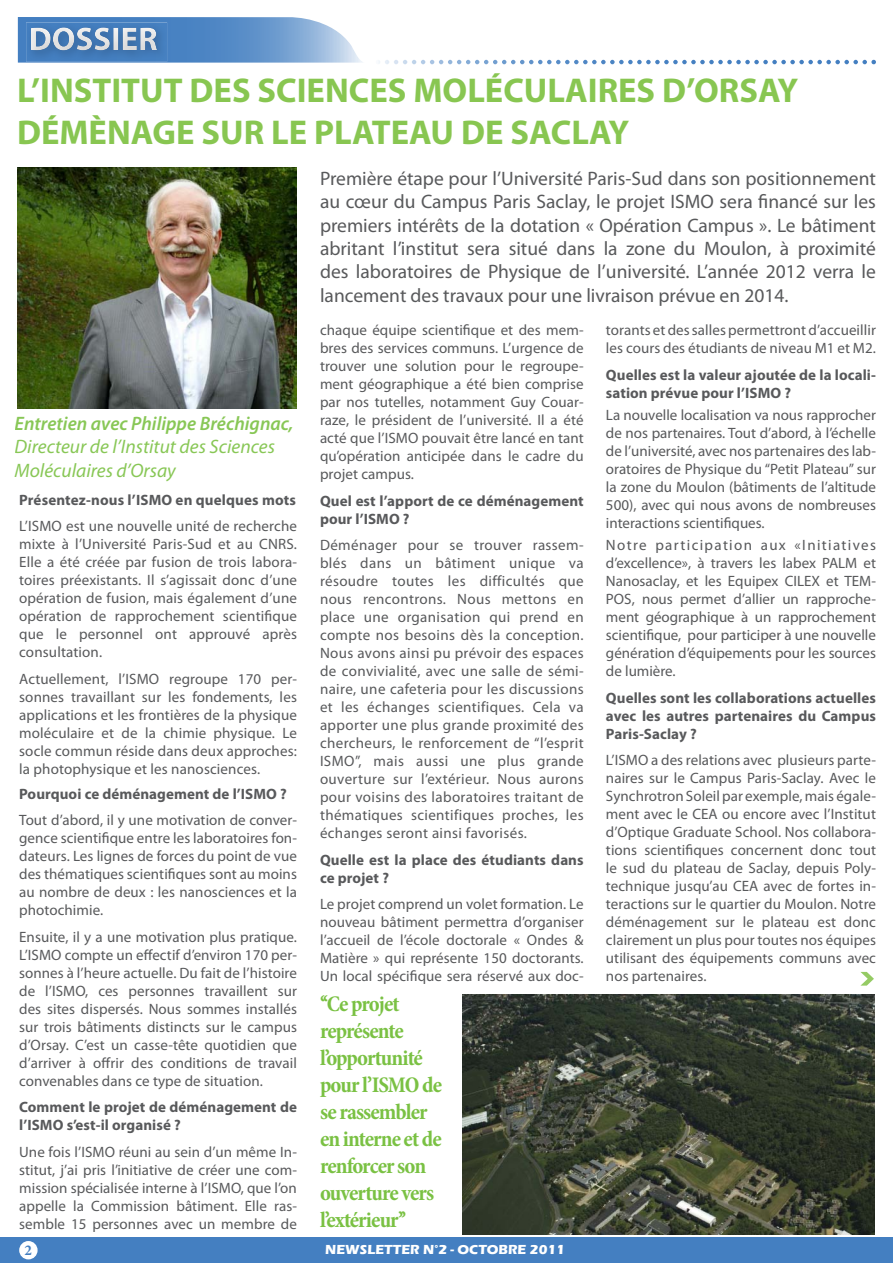
<style>
.page{position:relative;width:893px;height:1263px;background:#fff}
.page>*{position:absolute;margin:0;border:0;box-sizing:border-box;transform-origin:0 0}
.t1{font:700 36px "Myriad Pro";color:#95cb64;scale:1.7 1}
.t2{font:700 34.5px/41.4px "Myriad Pro";color:#88c651}
.t3{font:700 condensed 22.5px/27px "Minion Pro";letter-spacing:-.045em;color:#7ac143}
.t4{font:19.5px/23.4px "Myriad Pro";color:#58595b;text-align:justify}
.t5{font:italic 19.5px/23.4px "Myriad Pro";color:#88c756}
.t6{font:italic 600 19.5px "Myriad Pro";color:#88c756}
.t7{font:15px/18px "Myriad Pro";letter-spacing:.005em;color:#58595b;text-align:justify}
.t8{font:700 15px/18px "Myriad Pro";letter-spacing:.005em;color:#58595b}
.t9{font:700 15px "Minion Pro";color:#447fc1}
.t10{font:700 13.5px "Eras ITC";color:#fff}
</style>
<div class="page">
<div style="left:0;top:1237px;width:893px;height:26px;background:#447fc1"></div>
<svg style="left:18px;top:17px;width:344px;height:46px;background:#77a2d2"></svg>
<svg style="left:378px;top:60px;width:498px;height:4px"></svg>
<img style="left:26px;top:22px;width:141px;height:40px">
<img style="left:31px;top:27px;width:126px;height:23px">
<div style="left:20px;top:1242px;width:17px;height:17px;background:#fff;border-radius:50%"></div>
<div style="left:19px;top:1241px;width:19px;height:18px;border:2px solid #fff;border-radius:50%"></div>
<img style="left:17px;top:168px;width:280px;height:240px">
<img style="left:462px;top:995px;width:413px;height:239px">
<h2 class="t2" style="left:17px;top:69px;width:783px">L’INSTITUT DES SCIENCES MOLÉCULAIRES D’ORSAY<br>DÉMÈNAGE SUR LE PLATEAU DE SACLAY</h2>
<p class="t4" style="left:320px;top:166px;width:557px">Première étape pour l’Université Paris-Sud dans son positionnement au cœur du Campus Paris Saclay, le projet ISMO sera financé sur les premiers intérêts de la dotation « Opération Campus ». Le bâtiment abritant l’institut sera situé dans la zone du Moulon, à proximité des laboratoires de Physique de l’université. L’année 2012 verra le lancement des travaux pour une livraison prévue en 2014.</p>
<h3 class="t6" style="left:15px;top:411px;width:280px">Entretien avec Philippe Bréchignac,</h3>
<h3 class="t5" style="left:15px;top:435px;width:262px">Directeur de l’Institut des Sciences<br>Moléculaires d’Orsay</h3>
<p class="t8" style="left:19px;top:490px;width:278px">Présentez-nous l’ISMO en quelques mots</p>
<p class="t7" style="left:19px;top:517px;width:279px">L’ISMO est une nouvelle unité de recherche mixte à l’Université Paris-Sud et au CNRS.<br>Elle a été créée par fusion de trois labora&shy;toires préexistants. Il s’agissait donc d’une opération de fusion, mais également d’une opération de rapprochement scientifique que le personnel ont approuvé après consultation.</p>
<p class="t7" style="left:19px;top:669px;width:279px">Actuellement, l’ISMO regroupe 170 per&shy;sonnes travaillant sur les fondements, les applications et les frontières de la physique moléculaire et de la chimie physique. Le socle commun réside dans deux approches: la photophysique et les nanosciences.</p>
<p class="t8" style="left:19px;top:784px;width:269px">Pourquoi ce déménagement de l’ISMO ?</p>
<p class="t7" style="left:19px;top:811px;width:279px">Tout d’abord, il y une motivation de conver&shy;gence scientifique entre les laboratoires fon&shy;dateurs. Les lignes de forces du point de vue des thématiques scientifiques sont au moins au nombre de deux : les nanosciences et la photochimie.</p>
<p class="t7" style="left:19px;top:927px;width:279px">Ensuite, il y a une motivation plus pratique.<br>L’ISMO compte un effectif d’environ 170 per&shy;sonnes à l’heure actuelle. Du fait de l’histoire de l’ISMO, ces personnes travaillent sur des sites dispersés. Nous sommes installés sur trois bâtiments distincts sur le campus d’Orsay. C’est un casse-tête quotidien que d’arriver à offrir des conditions de travail convenables dans ce type de situation.</p>
<p class="t8" style="left:19px;top:1098px;width:279px">Comment le projet de déménagement de l’ISMO s’est-il organisé ?</p>
<p class="t7" style="left:19px;top:1142px;width:279px">Une fois l’ISMO réuni au sein d’un même In&shy;stitut, j’ai pris l’initiative de créer une com&shy;mission spécialisée interne à l’ISMO, que l’on appelle la Commission bâtiment. Elle ras&shy;semble 15 personnes avec un membre de</p>
<p class="t9" style="left:25px;top:1240px;width:9px">2</p>
<p class="t7" style="left:320px;top:321px;width:265px">chaque équipe scientifique et des mem&shy;bres des services communs. L’urgence de trouver une solution pour le regroupe&shy;ment géographique a été bien comprise par nos tutelles, notamment Guy Couar&shy;raze, le président de l’université. Il a été acté que l’ISMO pouvait être lancé en tant qu’opération anticipée dans le cadre du projet campus.</p>
<p class="t8" style="left:320px;top:491px;width:265px">Quel est l’apport de ce déménagement pour l’ISMO ?</p>
<p class="t7" style="left:320px;top:536px;width:265px">Déménager pour se trouver rassem&shy;blés dans un bâtiment unique va résoudre toutes les difficultés que nous rencontrons. Nous mettons en place une organisation qui prend en compte nos besoins dès la conception.<br>Nous avons ainsi pu prévoir des espaces de convivialité, avec une salle de sémi&shy;naire, une cafeteria pour les discussions et les échanges scientifiques. Cela va apporter une plus grande proximité des chercheurs, le renforcement de “l’esprit ISMO”, mais aussi une plus grande ouverture sur l’extérieur. Nous aurons pour voisins des laboratoires traitant de thématiques scientifiques proches, les échanges seront ainsi favorisés.</p>
<p class="t8" style="left:320px;top:850px;width:265px">Quelle est la place des étudiants dans ce projet ?</p>
<p class="t7" style="left:320px;top:895px;width:265px">Le projet comprend un volet formation. Le nouveau bâtiment permettra d’organiser l’accueil de l’école doctorale « Ondes &amp; Matière » qui représente 150 doctorants.<br>Un local spécifique sera réservé aux doc-</p>
<h3 class="t3" style="left:320px;top:990px;width:124px">‘‘Ce projet représente l’opportunité pour l’ISMO de se rassembler en interne et de renforcer son ouverture vers l’extérieur’’</h3>
<p class="t10" style="left:325px;top:1242px;width:241px">NEWSLETTER N°2 - OCTOBRE 2011</p>
<p class="t7" style="left:606px;top:321px;width:271px">torants et des salles permettront d’accueillir les cours des étudiants de niveau M1 et M2.</p>
<p class="t8" style="left:606px;top:365px;width:271px">Quelles est la valeur ajoutée de la locali&shy;sation prévue pour l’ISMO ?</p>
<p class="t7" style="left:606px;top:406px;width:272px">La nouvelle localisation va nous rapprocher de nos partenaires. Tout d’abord, à l’échelle de l’université, avec nos partenaires des lab&shy;oratoires de Physique du “Petit Plateau” sur la zone du Moulon (bâtiments de l’altitude 500), avec qui nous avons de nombreuses interactions scientifiques.</p>
<p class="t7" style="left:606px;top:536px;width:272px">Notre participation aux «Initiatives d’excellence», à travers les labex PALM et Nanosaclay, et les Equipex CILEX et TEM-POS, nous permet d’allier un rapproche&shy;ment géographique à un rapprochement scientifique, pour participer à une nouvelle génération d’équipements pour les sources de lumière.</p>
<p class="t8" style="left:606px;top:688px;width:272px;text-align:justify">Quelles sont les collaborations actuelles avec les autres partenaires du Campus Paris-Saclay ?</p>
<p class="t7" style="left:606px;top:751px;width:271px">L’ISMO a des relations avec plusieurs parte&shy;naires sur le Campus Paris-Saclay. Avec le Synchrotron Soleil par exemple, mais égale&shy;ment avec le CEA ou encore avec l’Institut d’Optique Graduate School. Nos collabora&shy;tions scientifiques concernent donc tout le sud du plateau de Saclay, depuis Poly&shy;technique jusqu’au CEA avec de fortes in&shy;teractions sur le quartier du Moulon. Notre déménagement sur le plateau est donc clairement un plus pour toutes nos équipes utilisant des équipements communs avec nos partenaires.</p>
<h1 class="t1" style="left:859px;top:955px;width:11px">›</h1>
</div>
